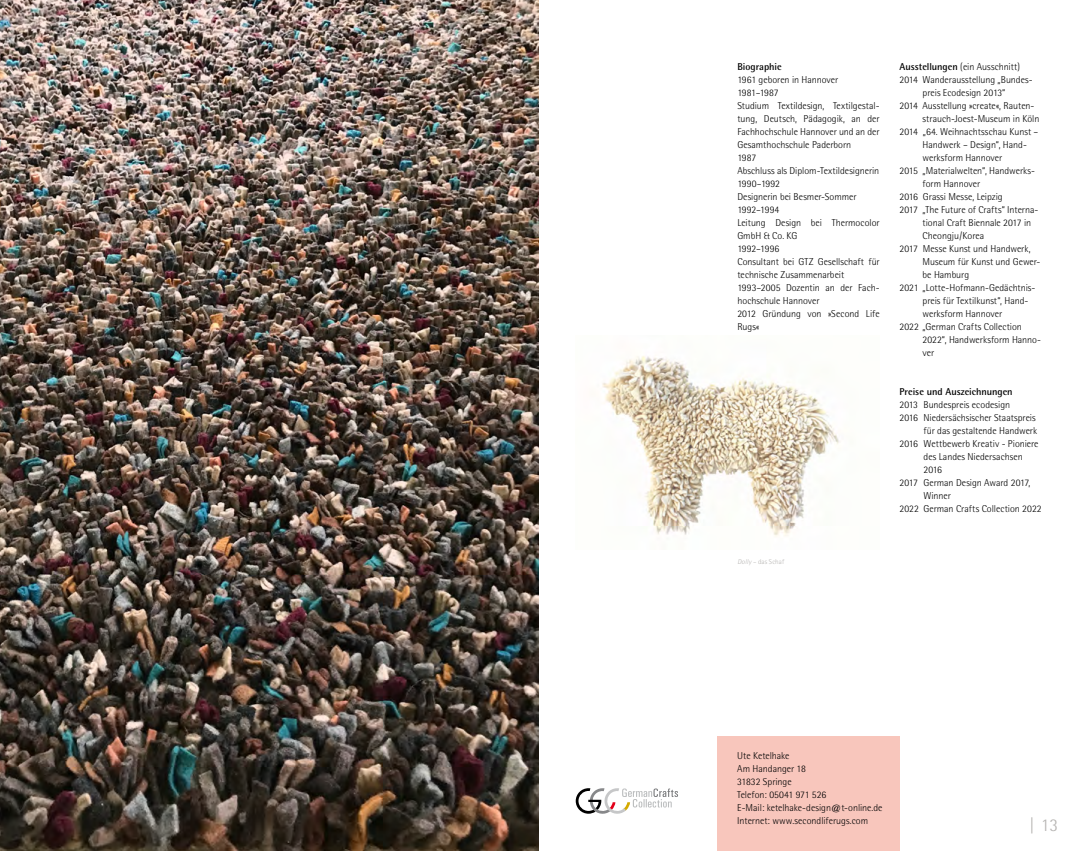
<style>
.page{position:relative;width:1078px;height:851px;background:#fff}
.page>*{position:absolute;margin:0;border:0;box-sizing:border-box;transform-origin:0 0}
.t1{font:300 18px "Rotis Semi Sans";color:#b6b4b2}
.t2{font:300 10px/13px "Rotis Semi Sans";color:#000}
.t3{font:700 10px "Rotis Semi Sans";letter-spacing:-.005em;color:#000}
.t4{font:300 7px "Rotis Semi Sans";letter-spacing:.01em;color:#b6b4b2}
.s1{font-style:italic}
.s2{font-weight:700}
</style>
<div class="page">
<img style="left:602px;top:356px;width:237px;height:181px">
<div style="left:717px;top:736px;width:182px;height:114px;background:#f8c6bc"></div>
<img style="left:0;top:0;width:539px;height:850px">
<svg style="left:575px;top:788px;width:103px;height:26px"></svg>
<p class="t3" style="left:737px;top:60px;width:46px">Biographie</p>
<p class="t2" style="left:737px;top:73px;width:144px">1961 geboren in Hannover<br>1981–1987<br>Studium Textildesign, Textilgestal&shy;tung, Deutsch, Pädagogik, an der<br>Fachhochschule Hannover und an der<br>Gesamthochschule Paderborn<br>1987<br>Abschluss als Diplom-Textildesignerin<br>1990–1992<br>Designerin bei Besmer-Sommer<br>1992–1994<br>Leitung Design bei Thermocolor<br>GmbH &amp; Co. KG<br>1992–1996<br>Consultant bei GTZ Gesellschaft für technische Zusammenarbeit<br>1993–2005 Dozentin an der Fach&shy;hochschule Hannover<br>2012 Gründung von »Second Life<br>Rugs«</p>
<p class="t4" style="left:737px;top:557px;width:48px"><span class="s1">Dolly</span> – das Schaf</p>
<p class="t2" style="left:899px;top:60px;width:122px"><span class="s2">Ausstellungen</span> (ein Ausschnitt)</p>
<p class="t2" style="left:899px;top:73px;width:135px">2014 Wanderausstellung „Bundes-</p>
<p class="t2" style="left:922px;top:86px;width:84px">preis Ecodesign 2013“</p>
<p class="t2" style="left:899px;top:99px;width:136px">2014 Ausstellung »create«, Rauten-</p>
<p class="t2" style="left:922px;top:112px;width:118px">strauch-Joest-Museum in Köln</p>
<p class="t2" style="left:899px;top:125px;width:140px">2014 „64. Weihnachtsschau Kunst –</p>
<p class="t2" style="left:922px;top:138px;width:106px">Handwerk – Design“, Hand-</p>
<p class="t2" style="left:922px;top:151px;width:81px">werksform Hannover</p>
<p class="t2" style="left:899px;top:164px;width:137px">2015 „Materialwelten“, Handwerks-</p>
<p class="t2" style="left:922px;top:177px;width:59px">form Hannover</p>
<p class="t2" style="left:899px;top:190px;width:105px">2016 Grassi Messe, Leipzig</p>
<p class="t2" style="left:899px;top:203px;width:140px">2017 „The Future of Crafts“ Interna-</p>
<p class="t2" style="left:922px;top:216px;width:110px">tional Craft Biennale 2017 in</p>
<p class="t2" style="left:922px;top:229px;width:63px">Cheongju/Korea</p>
<p class="t2" style="left:899px;top:242px;width:132px">2017 Messe Kunst und Handwerk,</p>
<p class="t2" style="left:922px;top:255px;width:119px">Museum für Kunst und Gewer-</p>
<p class="t2" style="left:922px;top:268px;width:48px">be Hamburg</p>
<p class="t2" style="left:899px;top:281px;width:137px">2021 „Lotte-Hofmann-Gedächtnis-</p>
<p class="t2" style="left:922px;top:294px;width:107px">preis für Textilkunst“, Hand-</p>
<p class="t2" style="left:922px;top:307px;width:81px">werksform Hannover</p>
<p class="t2" style="left:899px;top:320px;width:124px">2022 „German Crafts Collection</p>
<p class="t2" style="left:922px;top:333px;width:120px">2022“, Handwerksform Hanno-</p>
<p class="t2" style="left:922px;top:346px;width:13px">ver</p>
<p class="t3" style="left:899px;top:385px;width:114px">Preise und Auszeichnungen</p>
<p class="t2" style="left:899px;top:398px;width:112px">2013 Bundespreis ecodesign</p>
<p class="t2" style="left:899px;top:411px;width:138px">2016 Niedersächsischer Staatspreis</p>
<p class="t2" style="left:923px;top:424px;width:115px">für das gestaltende Handwerk</p>
<p class="t2" style="left:899px;top:437px;width:140px">2016 Wettbewerb Kreativ - Pioniere</p>
<p class="t2" style="left:923px;top:450px;width:101px">des Landes Niedersachsen</p>
<p class="t2" style="left:923px;top:463px;width:20px">2016</p>
<p class="t2" style="left:899px;top:476px;width:132px">2017 German Design Award 2017,</p>
<p class="t2" style="left:923px;top:489px;width:29px">Winner</p>
<p class="t2" style="left:899px;top:502px;width:144px">2022 German Crafts Collection 2022</p>
<p class="t2" style="left:737px;top:748px;width:147px">Ute Ketelhake<br>Am Handanger 18<br>31832 Springe<br>Telefon: 05041 971 526<br>E-Mail: ketelhake-design@t-online.de<br>Internet: www.secondliferugs.com</p>
<h1 class="t1" style="left:1029px;top:814px;width:30px">| 13</h1>
</div>
